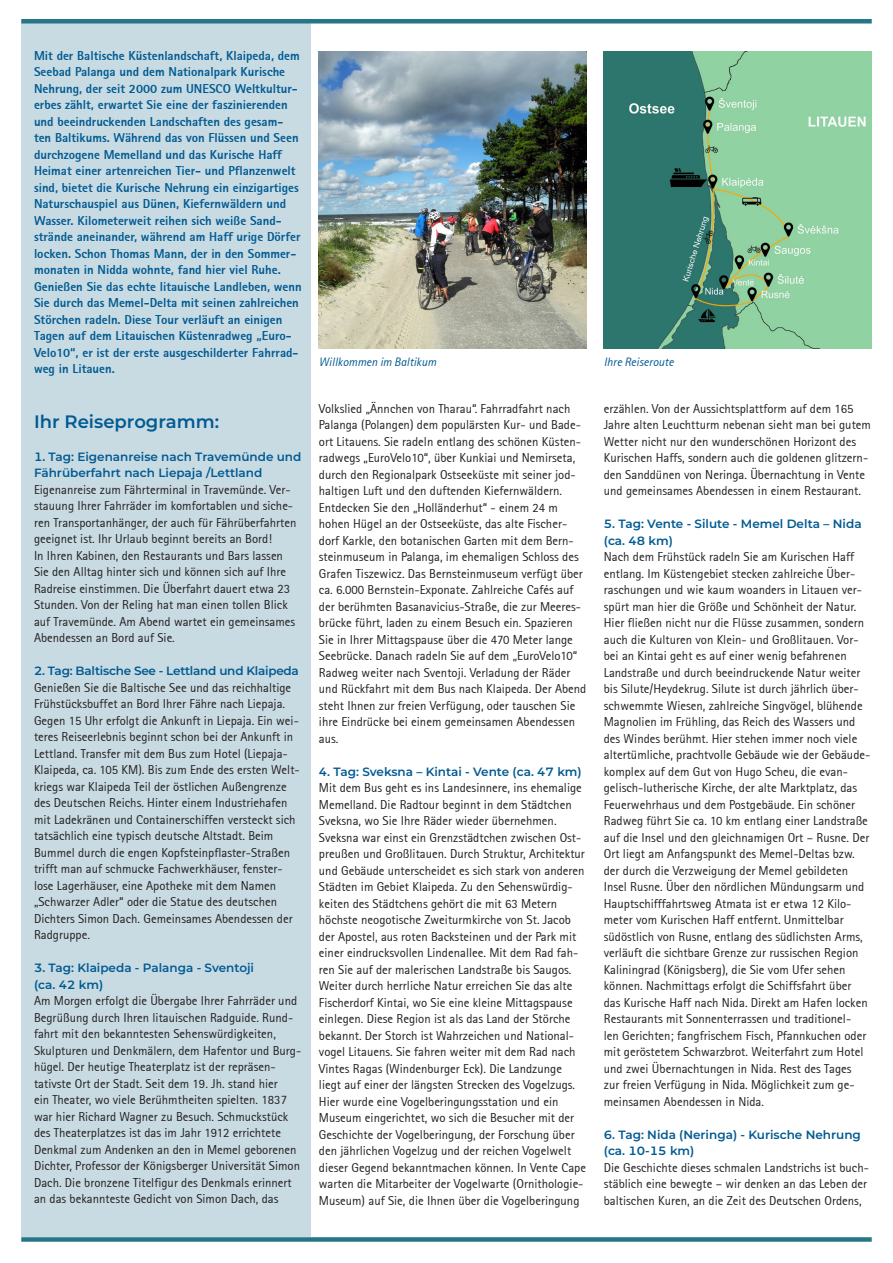
<style>
.page{position:relative;width:893px;height:1263px;background:#fff}
.page>*{position:absolute;margin:0;border:0;box-sizing:border-box;transform-origin:0 0}
.t1{font:600 18px "Montserrat";color:#015a92}
.t2{font:12.75px/16.5px "Rotis Sans Serif";color:#231f20}
.t3{font:800 12.75px/16.5px "Rotis Sans Serif";color:#015a92}
.t4{font:600 12px/16.5px "Montserrat";color:#015a92}
.t5{font:600 12px "Montserrat";letter-spacing:-.02em;color:#015a92}
.t6{font:italic 12px "Rotis Sans Serif";color:#015a92}
</style>
<div class="page">
<div style="left:21px;top:24px;width:289px;height:1213px;background:#c8dbe2"></div>
<div style="left:21px;top:19px;width:851px;height:5px;background:#257687"></div>
<div style="left:21px;top:1237px;width:851px;height:5px;background:#257687"></div>
<img style="left:319px;top:51px;width:268px;height:298px">
<img style="left:604px;top:51px;width:268px;height:298px">
<p class="t3" style="left:34px;top:47px;width:269px">Mit der Baltische Küstenlandschaft, Klaipeda, dem Seebad Palanga und dem Nationalpark Kurische Nehrung, der seit 2000 zum UNESCO Weltkultur&shy;erbes zählt, erwartet Sie eine der faszinierenden und beeindruckenden Landschaften des gesam&shy;ten Baltikums. Während das von Flüssen und Seen durchzogene Memelland und das Kurische Haff Heimat einer artenreichen Tier- und Pflanzenwelt sind, bietet die Kurische Nehrung ein einzigartiges Naturschauspiel aus Dünen, Kiefernwäldern und Wasser. Kilometerweit reihen sich weiße Sand&shy;strände aneinander, während am Haff urige Dörfer locken. Schon Thomas Mann, der in den Sommer&shy;monaten in Nidda wohnte, fand hier viel Ruhe.<br>Genießen Sie das echte litauische Landleben, wenn Sie durch das Memel-Delta mit seinen zahlreichen Störchen radeln. Diese Tour verläuft an einigen Tagen auf dem Litauischen Küstenradweg „Euro-Velo10“, er ist der erste ausgeschilderter Fahrrad&shy;weg in Litauen.</p>
<h1 class="t1" style="left:34px;top:408px;width:187px">Ihr Reiseprogramm:</h1>
<p class="t4" style="left:34px;top:447px;width:269px">1. Tag: Eigenanreise nach Travemünde und<br>Fährüberfahrt nach Liepaja /Lettland</p>
<p class="t2" style="left:34px;top:481px;width:264px">Eigenanreise zum Fährterminal in Travemünde. Ver&shy;stauung Ihrer Fahrräder im komfortablen und siche&shy;ren Transportanhänger, der auch für Fährüberfahrten geeignet ist. Ihr Urlaub beginnt bereits an Bord!<br>In Ihren Kabinen, den Restaurants und Bars lassen Sie den Alltag hinter sich und können sich auf Ihre Radreise einstimmen. Die Überfahrt dauert etwa 23<br>Stunden. Von der Reling hat man einen tollen Blick auf Travemünde. Am Abend wartet ein gemeinsames Abendessen an Bord auf Sie.</p>
<p class="t5" style="left:34px;top:662px;width:266px">2. Tag: Baltische See - Lettland und Klaipeda</p>
<p class="t2" style="left:34px;top:679px;width:267px">Genießen Sie die Baltische See und das reichhaltige Frühstücksbuffet an Bord Ihrer Fähre nach Liepaja.<br>Gegen 15 Uhr erfolgt die Ankunft in Liepaja. Ein wei&shy;teres Reiseerlebnis beginnt schon bei der Ankunft in Lettland. Transfer mit dem Bus zum Hotel (Liepaja-Klaipeda, ca. 105 KM). Bis zum Ende des ersten Welt&shy;kriegs war Klaipeda Teil der östlichen Außengrenze des Deutschen Reichs. Hinter einem Industriehafen mit Ladekränen und Containerschiffen versteckt sich tatsächlich eine typisch deutsche Altstadt. Beim Bummel durch die engen Kopfsteinpflaster-Straßen trifft man auf schmucke Fachwerkhäuser, fenster&shy;lose Lagerhäuser, eine Apotheke mit dem Namen „Schwarzer Adler“ oder die Statue des deutschen Dichters Simon Dach. Gemeinsames Abendessen der Radgruppe.</p>
<p class="t4" style="left:34px;top:959px;width:222px">3. Tag: Klaipeda - Palanga - Sventoji (ca. 42 km)</p>
<p class="t2" style="left:34px;top:992px;width:269px">Am Morgen erfolgt die Übergabe Ihrer Fahrräder und Begrüßung durch Ihren litauischen Radguide. Rund&shy;fahrt mit den bekanntesten Sehenswürdigkeiten, Skulpturen und Denkmälern, dem Hafentor und Burg&shy;hügel. Der heutige Theaterplatz ist der repräsen&shy;tativste Ort der Stadt. Seit dem 19. Jh. stand hier<br>ein Theater, wo viele Berühmtheiten spielten. 1837 war hier Richard Wagner zu Besuch. Schmuckstück des Theaterplatzes ist das im Jahr 1912 errichtete Denkmal zum Andenken an den in Memel geborenen Dichter, Professor der Königsberger Universität Simon Dach. Die bronzene Titelfigur des Denkmals erinnert an das bekannteste Gedicht von Simon Dach, das</p>
<p class="t6" style="left:319px;top:354px;width:119px">Willkommen im Baltikum</p>
<p class="t6" style="left:604px;top:354px;width:71px">Ihre Reiseroute</p>
<p class="t2" style="left:604px;top:400px;width:269px">erzählen. Von der Aussichtsplattform auf dem 165<br>Jahre alten Leuchtturm nebenan sieht man bei gutem Wetter nicht nur den wunderschönen Horizont des Kurischen Haffs, sondern auch die goldenen glitzern&shy;den Sanddünen von Neringa. Übernachtung in Vente und gemeinsames Abendessen in einem Restaurant.</p>
<p class="t4" style="left:604px;top:515px;width:259px">5. Tag: Vente - Silute - Memel Delta – Nida (ca. 48 km)</p>
<p class="t2" style="left:604px;top:549px;width:268px">Nach dem Frühstück radeln Sie am Kurischen Haff entlang. Im Küstengebiet stecken zahlreiche Über&shy;raschungen und wie kaum woanders in Litauen ver&shy;spürt man hier die Größe und Schönheit der Natur.<br>Hier fließen nicht nur die Flüsse zusammen, sondern auch die Kulturen von Klein- und Großlitauen. Vor&shy;bei an Kintai geht es auf einer wenig befahrenen Landstraße und durch beeindruckende Natur weiter bis Silute/Heydekrug. Silute ist durch jährlich über&shy;schwemmte Wiesen, zahlreiche Singvögel, blühende Magnolien im Frühling, das Reich des Wassers und des Windes berühmt. Hier stehen immer noch viele altertümliche, prachtvolle Gebäude wie der Gebäude&shy;komplex auf dem Gut von Hugo Scheu, die evan&shy;gelisch-lutherische Kirche, der alte Marktplatz, das Feuerwehrhaus und dem Postgebäude. Ein schöner Radweg führt Sie ca. 10 km entlang einer Landstraße auf die Insel und den gleichnamigen Ort – Rusne. Der Ort liegt am Anfangspunkt des Memel-Deltas bzw. der durch die Verzweigung der Memel gebildeten Insel Rusne. Über den nördlichen Mündungsarm und Hauptschifffahrtsweg Atmata ist er etwa 12 Kilo&shy;meter vom Kurischen Haff entfernt. Unmittelbar südöstlich von Rusne, entlang des südlichsten Arms, verläuft die sichtbare Grenze zur russischen Region Kaliningrad (Königsberg), die Sie vom Ufer sehen können. Nachmittags erfolgt die Schiffsfahrt über das Kurische Haff nach Nida. Direkt am Hafen locken Restaurants mit Sonnenterrassen und traditionel-<br>len Gerichten; fangfrischem Fisch, Pfannkuchen oder mit geröstetem Schwarzbrot. Weiterfahrt zum Hotel und zwei Übernachtungen in Nida. Rest des Tages zur freien Verfügung in Nida. Möglichkeit zum ge&shy;meinsamen Abendessen in Nida.</p>
<p class="t4" style="left:604px;top:1126px;width:259px">6. Tag: Nida (Neringa) - Kurische Nehrung (ca. 10-15 km)</p>
<p class="t2" style="left:604px;top:1159px;width:267px">Die Geschichte dieses schmalen Landstrichs ist buch&shy;stäblich eine bewegte – wir denken an das Leben der baltischen Kuren, an die Zeit des Deutschen Ordens,</p>
<p class="t2" style="left:319px;top:400px;width:269px">Volkslied „Ännchen von Tharau“. Fahrradfahrt nach Palanga (Polangen) dem populärsten Kur- und Bade&shy;ort Litauens. Sie radeln entlang des schönen Küsten&shy;radwegs „EuroVelo10“, über Kunkiai und Nemirseta, durch den Regionalpark Ostseeküste mit seiner jod&shy;haltigen Luft und den duftenden Kiefernwäldern.<br>Entdecken Sie den „Holländerhut“ - einem 24 m hohen Hügel an der Ostseeküste, das alte Fischer&shy;dorf Karkle, den botanischen Garten mit dem Bern&shy;steinmuseum in Palanga, im ehemaligen Schloss des Grafen Tiszewicz. Das Bernsteinmuseum verfügt über ca. 6.000 Bernstein-Exponate. Zahlreiche Cafés auf der berühmten Basanavicius-Straße, die zur Meeres&shy;brücke führt, laden zu einem Besuch ein. Spazieren Sie in Ihrer Mittagspause über die 470 Meter lange Seebrücke. Danach radeln Sie auf dem „EuroVelo10“ Radweg weiter nach Sventoji. Verladung der Räder und Rückfahrt mit dem Bus nach Klaipeda. Der Abend steht Ihnen zur freien Verfügung, oder tauschen Sie ihre Eindrücke bei einem gemeinsamen Abendessen aus.</p>
<p class="t4" style="left:319px;top:763px;width:264px">4. Tag: Sveksna – Kintai - Vente (ca. 47 km)</p>
<p class="t2" style="left:319px;top:780px;width:269px">Mit dem Bus geht es ins Landesinnere, ins ehemalige Memelland. Die Radtour beginnt in dem Städtchen Sveksna, wo Sie Ihre Räder wieder übernehmen.<br>Sveksna war einst ein Grenzstädtchen zwischen Ost&shy;preußen und Großlitauen. Durch Struktur, Architektur und Gebäude unterscheidet es sich stark von anderen Städten im Gebiet Klaipeda. Zu den Sehenswürdig&shy;keiten des Städtchens gehört die mit 63 Metern höchste neogotische Zweiturmkirche von St. Jacob der Apostel, aus roten Backsteinen und der Park mit einer eindrucksvollen Lindenallee. Mit dem Rad fah&shy;ren Sie auf der malerischen Landstraße bis Saugos.<br>Weiter durch herrliche Natur erreichen Sie das alte Fischerdorf Kintai, wo Sie eine kleine Mittagspause einlegen. Diese Region ist als das Land der Störche bekannt. Der Storch ist Wahrzeichen und National&shy;vogel Litauens. Sie fahren weiter mit dem Rad nach Vintes Ragas (Windenburger Eck). Die Landzunge liegt auf einer der längsten Strecken des Vogelzugs.<br>Hier wurde eine Vogelberingungsstation und ein Museum eingerichtet, wo sich die Besucher mit der Geschichte der Vogelberingung, der Forschung über den jährlichen Vogelzug und der reichen Vogelwelt dieser Gegend bekanntmachen können. In Vente Cape warten die Mitarbeiter der Vogelwarte (Ornithologie-Museum) auf Sie, die Ihnen über die Vogelberingung</p>
</div>
